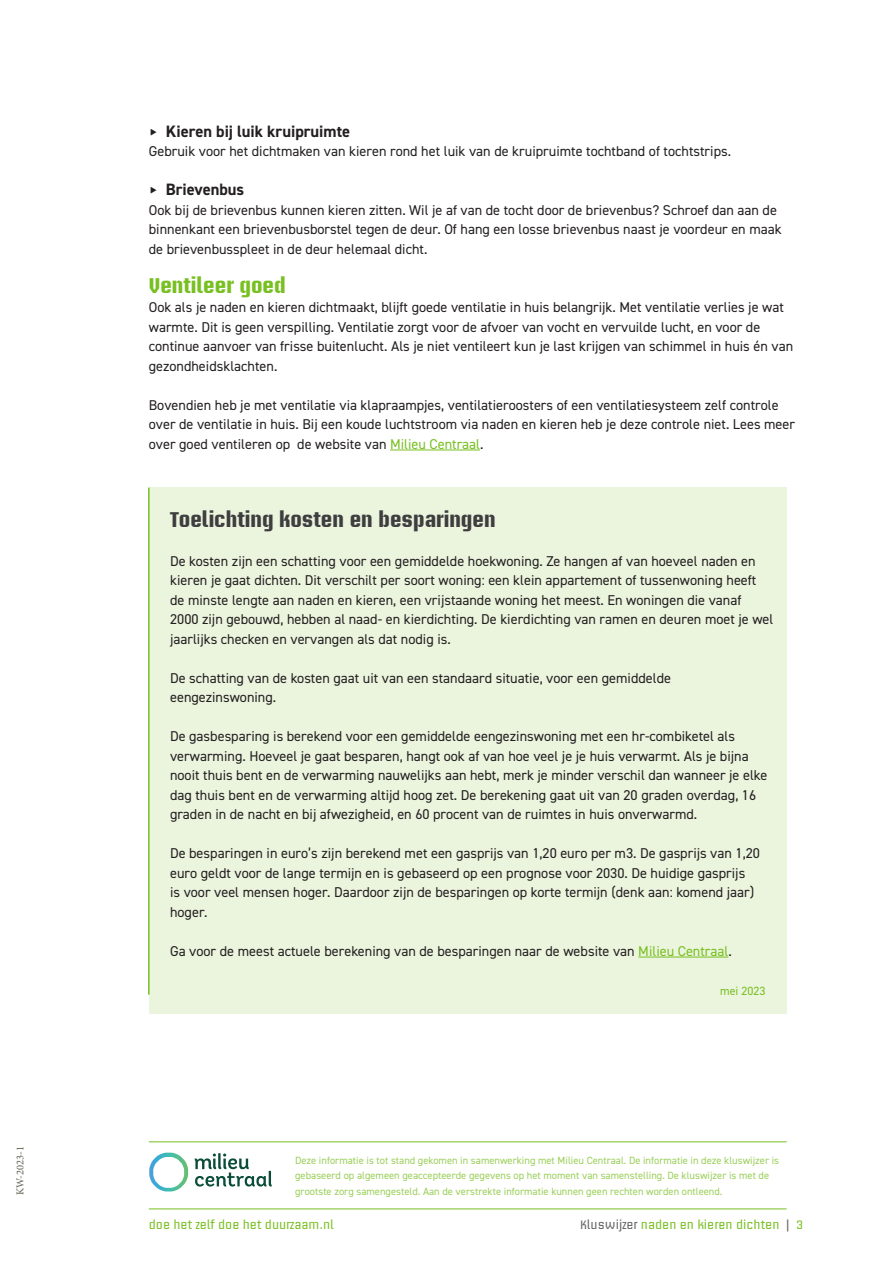
<style>
.page{position:relative;width:893px;height:1263px;background:#fff}
.page>*{position:absolute;margin:0;border:0;box-sizing:border-box;transform-origin:0 0}
.H2_Tussenkop{font:700 21px "Briem Akademi Std";color:#3e3e3f}
.H2_Tussenkop-2{font:700 21px "Briem Akademi Std";color:#78bf21}
.H3_Subkop{font:700 16.5px "DIN2014";color:#231f20}
.H2_Tussenkop-3{font:14.25px/19.5px "DIN2014";color:#231f20}
.broodtekst{font:14.25px/19.5px "DIN2014";color:#231f20}
.t1{font:12px "Briem Akademi Std";color:#78bf21}
.opsomming{font:12px "DIN2014";color:#78bf21}
.t2{font:10.5px/15px "DIN2014";color:#9acf59}
.t3{font:10.5px "Minion Pro";color:#5a5f4d}
.s1{font-family:"Boreal"}
.s2{color:#78bf21}
.s3{color:#636366}
</style>
<div class="page">
<hr style="left:149px;top:1209px;width:638px;height:1px;background:#78bf21">
<hr style="left:149px;top:1141px;width:638px;height:1px;background:#78bf21">
<svg style="left:195px;top:1153px;width:77px;height:33px"></svg>
<svg style="left:149px;top:1152px;width:39px;height:39px"></svg>
<div style="left:149px;top:488px;width:638px;height:526px;background:#ebf5de"></div>
<hr style="left:148px;top:488px;width:2px;height:507px;background:#78bf21">
<hr style="left:390px;top:450px;width:90px;height:1px;background:#78bf21">
<hr style="left:638px;top:957px;width:90px;height:1px;background:#78bf21">
<p class="t3" style="left:13px;top:1195px;width:51px;rotate:-90deg">KW-2023-1</p>
<p class="H3_Subkop" style="left:149px;top:120px;width:203px"><span class="s1">▸</span> Kieren bij luik kruipruimte</p>
<p class="broodtekst" style="left:149px;top:141px;width:584px">Gebruik voor het dichtmaken van kieren rond het luik van de kruipruimte tochtband of tochtstrips.</p>
<p class="H3_Subkop" style="left:149px;top:178px;width:97px"><span class="s1">▸</span> Brievenbus</p>
<p class="broodtekst" style="left:149px;top:200px;width:634px">Ook bij de brievenbus kunnen kieren zitten. Wil je af van de tocht door de brievenbus? Schroef dan aan de binnenkant een brievenbusborstel tegen de deur. Of hang een losse brievenbus naast je voordeur en maak de brievenbusspleet in de deur helemaal dicht.</p>
<p class="H2_Tussenkop-2" style="left:149px;top:273px;width:138px">Ventileer goed</p>
<p class="broodtekst" style="left:149px;top:297px;width:646px">Ook als je naden en kieren dichtmaakt, blijft goede ventilatie in huis belangrijk. Met ventilatie verlies je wat warmte. Dit is geen verspilling. Ventilatie zorgt voor de afvoer van vocht en vervuilde lucht, en voor de continue aanvoer van frisse buitenlucht. Als je niet ventileert kun je last krijgen van schimmel in huis én van gezondheidsklachten.</p>
<p class="broodtekst" style="left:149px;top:395px;width:648px">Bovendien heb je met ventilatie via klapraampjes, ventilatieroosters of een ventilatiesysteem zelf controle over de ventilatie in huis. Bij een koude luchtstroom via naden en kieren heb je deze controle niet. Lees meer over goed ventileren op de website van <span class="s2">Milieu Centraal</span>.</p>
<p class="H2_Tussenkop" style="left:170px;top:507px;width:327px">Toelichting kosten en besparingen</p>
<p class="H2_Tussenkop-3" style="left:170px;top:551px;width:605px">De kosten zijn een schatting voor een gemiddelde hoekwoning. Ze hangen af van hoeveel naden en kieren je gaat dichten. Dit verschilt per soort woning: een klein appartement of tussenwoning heeft de minste lengte aan naden en kieren, een vrijstaande woning het meest. En woningen die vanaf 2000 zijn gebouwd, hebben al naad- en kierdichting. De kierdichting van ramen en deuren moet je wel jaarlijks checken en vervangen als dat nodig is.</p>
<p class="H2_Tussenkop-3" style="left:170px;top:668px;width:502px">De schatting van de kosten gaat uit van een standaard situatie, voor een gemiddelde eengezinswoning.</p>
<p class="H2_Tussenkop-3" style="left:170px;top:726px;width:599px">De gasbesparing is berekend voor een gemiddelde eengezinswoning met een hr-combiketel als verwarming. Hoeveel je gaat besparen, hangt ook af van hoe veel je je huis verwarmt. Als je bijna nooit thuis bent en de verwarming nauwelijks aan hebt, merk je minder verschil dan wanneer je elke dag thuis bent en de verwarming altijd hoog zet. De berekening gaat uit van 20 graden overdag, 16 graden in de nacht en bij afwezigheid, en 60 procent van de ruimtes in huis onverwarmd.</p>
<p class="H2_Tussenkop-3" style="left:170px;top:843px;width:591px">De besparingen in euro’s zijn berekend met een gasprijs van 1,20 euro per m3. De gasprijs van 1,20 euro geldt voor de lange termijn en is gebaseerd op een prognose voor 2030. De huidige gasprijs<br>is voor veel mensen hoger. Daardoor zijn de besparingen op korte termijn (denk aan: komend jaar) hoger.</p>
<p class="H2_Tussenkop-3" style="left:170px;top:941px;width:563px">Ga voor de meest actuele berekening van de besparingen naar de website van <span class="s2">Milieu Centraal</span>.</p>
<p class="opsomming" style="left:720px;top:983px;width:47px">mei 2023</p>
<p class="t2" style="left:295px;top:1152px;width:486px">Deze informatie is tot stand gekomen in samenwerking met Milieu Centraal. De informatie in deze kluswijzer is gebaseerd op algemeen geaccepteerde gegevens op het moment van samenstelling. De kluswijzer is met de</p>
<p class="t2" style="left:295px;top:1184px;width:429px">grootste zorg samengesteld. Aan de verstrekte informatie kunnen geen rechten worden ontleend.</p>
<p class="t1" style="left:149px;top:1218px;width:187px">doe het zelf doe het duurzaam.nl</p>
<p class="t1" style="left:580px;top:1218px;width:225px"><span class="s3">Kluswijzer</span> naden en kieren dichten <span class="s3">|</span> 3</p>
</div>
